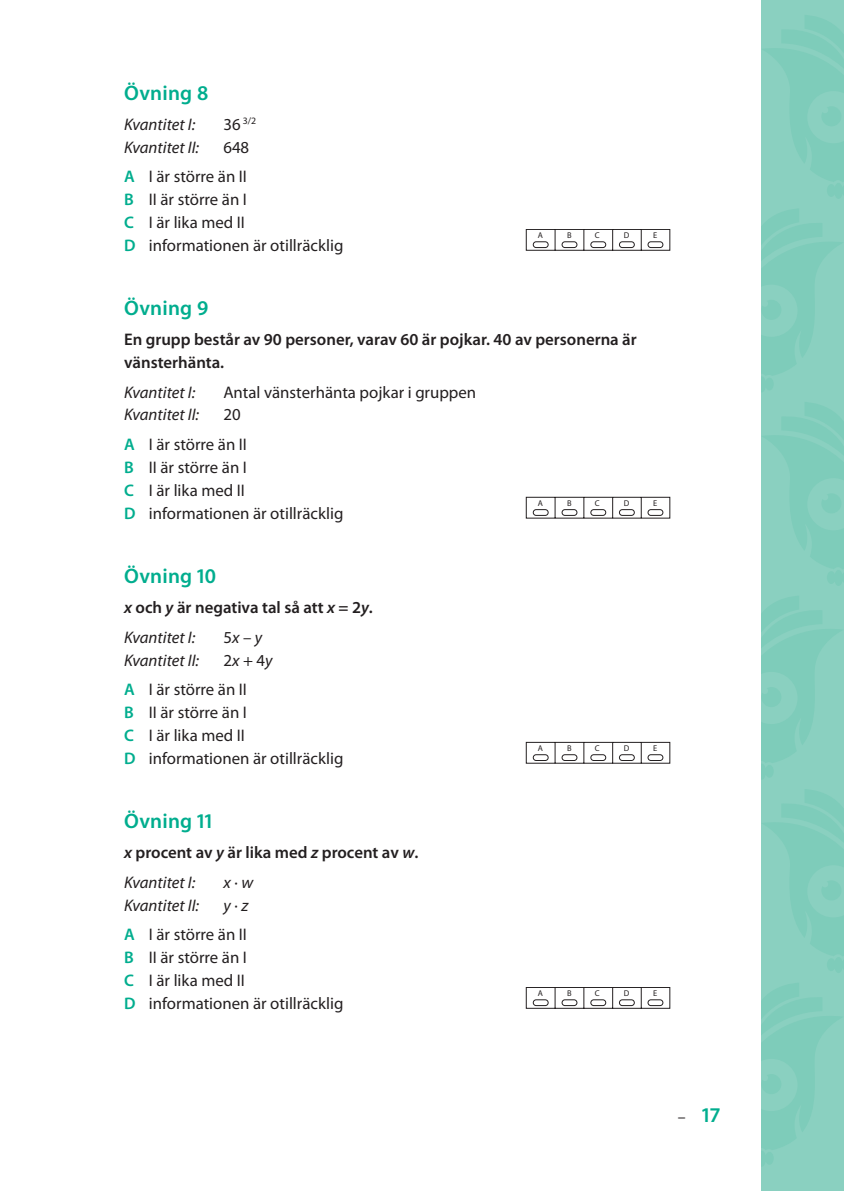
<style>
.page{position:relative;width:844px;height:1191px;background:#fff}
.page>*{position:absolute;margin:0;border:0;box-sizing:border-box;transform-origin:0 0}
.NoK_Rubrik_3{font:600 21px "Myriad Pro";letter-spacing:.01em;color:#00ad8e}
.NoK_Uppgiftstext{font:16.8px "Myriad Pro";color:#231f20}
.NoK_Uppgiftstext_4p{font:600 16.8px/22.8px "Myriad Pro";color:#231f20}
.NoK_Uppgiftstext_4p-2{font:italic 16.8px "Myriad Pro";color:#231f20}
.NoK_Uppgiftstext-2{font:italic 16.8px "Myriad Pro";color:#231f20}
.NoK_Uppgiftstext_4p-3{font:16.8px "Myriad Pro";color:#231f20}
.NoK_Uppgiftstext-3{font:9.8px "Myriad Pro";color:#231f20}
.t1{font:8.4px "Myriad Pro";color:#231f20}
.s1{font-size:16.8px}
.s2{font-weight:600;color:#00ad8e}
.s3{font-style:italic}
.s4{font-style:normal}
.s5{font-weight:400;font-size:15.75px;color:#231f20}
</style>
<div class="page">
<div style="left:760px;top:0;width:83px;height:1191px;background:#8ad0c0"></div>
<svg style="left:760px;top:15px;width:83px;height:184px"></svg>
<svg style="left:760px;top:402px;width:83px;height:184px"></svg>
<svg style="left:760px;top:789px;width:83px;height:184px"></svg>
<svg style="left:525px;top:208px;width:316px;height:184px"></svg>
<svg style="left:525px;top:497px;width:145px;height:21px"></svg>
<svg style="left:525px;top:595px;width:317px;height:184px"></svg>
<svg style="left:525px;top:982px;width:317px;height:184px"></svg>
<p class="NoK_Rubrik_3" style="left:124px;top:81px;width:86px">Övning 8</p>
<p class="NoK_Uppgiftstext-2" style="left:124px;top:114px;width:73px">Kvantitet I:</p>
<p class="NoK_Uppgiftstext-3" style="left:223px;top:115px;width:34px"><span class="s1">36</span> 3/2</p>
<p class="NoK_Uppgiftstext_4p-2" style="left:124px;top:137px;width:77px">Kvantitet II:</p>
<p class="NoK_Uppgiftstext_4p-3" style="left:223px;top:137px;width:27px">648</p>
<p class="NoK_Uppgiftstext" style="left:124px;top:166px;width:124px"><span class="s2">A</span> I är större än II</p>
<p class="NoK_Uppgiftstext" style="left:124px;top:189px;width:124px"><span class="s2">B</span> II är större än I</p>
<p class="NoK_Uppgiftstext" style="left:124px;top:212px;width:122px"><span class="s2">C</span> I är lika med II</p>
<p class="NoK_Uppgiftstext" style="left:124px;top:235px;width:221px"><span class="s2">D</span> informationen är otillräcklig</p>
<p class="t1" style="left:537px;top:230px;width:7px">A</p>
<p class="t1" style="left:567px;top:230px;width:6px">B</p>
<p class="t1" style="left:594px;top:230px;width:6px">C</p>
<p class="t1" style="left:623px;top:230px;width:7px">D</p>
<p class="t1" style="left:653px;top:230px;width:6px">E</p>
<p class="NoK_Rubrik_3" style="left:124px;top:297px;width:86px">Övning 9</p>
<p class="NoK_Uppgiftstext_4p" style="left:124px;top:328px;width:514px">En grupp består av 90 personer, varav 60 är pojkar. 40 av personerna är vänsterhänta.</p>
<p class="NoK_Uppgiftstext-2" style="left:124px;top:382px;width:73px">Kvantitet I:</p>
<p class="NoK_Uppgiftstext" style="left:223px;top:382px;width:254px">Antal vänsterhänta pojkar i gruppen</p>
<p class="NoK_Uppgiftstext_4p-2" style="left:124px;top:404px;width:77px">Kvantitet II:</p>
<p class="NoK_Uppgiftstext_4p-3" style="left:223px;top:404px;width:19px">20</p>
<p class="NoK_Uppgiftstext" style="left:124px;top:434px;width:124px"><span class="s2">A</span> I är större än II</p>
<p class="NoK_Uppgiftstext" style="left:124px;top:457px;width:124px"><span class="s2">B</span> II är större än I</p>
<p class="NoK_Uppgiftstext" style="left:124px;top:480px;width:122px"><span class="s2">C</span> I är lika med II</p>
<p class="NoK_Uppgiftstext" style="left:124px;top:502px;width:221px"><span class="s2">D</span> informationen är otillräcklig</p>
<p class="t1" style="left:537px;top:498px;width:7px">A</p>
<p class="t1" style="left:567px;top:498px;width:6px">B</p>
<p class="t1" style="left:594px;top:498px;width:6px">C</p>
<p class="t1" style="left:623px;top:498px;width:7px">D</p>
<p class="t1" style="left:653px;top:498px;width:6px">E</p>
<p class="NoK_Rubrik_3" style="left:124px;top:564px;width:93px">Övning 10</p>
<p class="NoK_Uppgiftstext_4p" style="left:124px;top:596px;width:250px"><span class="s3">x</span> och <span class="s3">y</span> är negativa tal så att <span class="s3">x</span> = 2<span class="s3">y</span>.</p>
<p class="NoK_Uppgiftstext-2" style="left:124px;top:627px;width:73px">Kvantitet I:</p>
<p class="NoK_Uppgiftstext" style="left:223px;top:627px;width:40px">5<span class="s3">x</span> – <span class="s3">y</span></p>
<p class="NoK_Uppgiftstext_4p-2" style="left:124px;top:649px;width:77px">Kvantitet II:</p>
<p class="NoK_Uppgiftstext_4p-3" style="left:223px;top:649px;width:51px">2<span class="s3">x</span> + 4<span class="s3">y</span></p>
<p class="NoK_Uppgiftstext" style="left:124px;top:679px;width:124px"><span class="s2">A</span> I är större än II</p>
<p class="NoK_Uppgiftstext" style="left:124px;top:702px;width:124px"><span class="s2">B</span> II är större än I</p>
<p class="NoK_Uppgiftstext" style="left:124px;top:725px;width:122px"><span class="s2">C</span> I är lika med II</p>
<p class="NoK_Uppgiftstext" style="left:124px;top:747px;width:221px"><span class="s2">D</span> informationen är otillräcklig</p>
<p class="NoK_Rubrik_3" style="left:124px;top:809px;width:90px">Övning 11</p>
<p class="NoK_Uppgiftstext_4p" style="left:124px;top:841px;width:296px"><span class="s3">x</span> procent av <span class="s3">y</span> är lika med <span class="s3">z</span> procent av <span class="s3">w</span>.</p>
<p class="NoK_Uppgiftstext-2" style="left:124px;top:872px;width:73px">Kvantitet I:</p>
<p class="NoK_Uppgiftstext-2" style="left:223px;top:872px;width:31px">x <span class="s4">·</span> w</p>
<p class="NoK_Uppgiftstext_4p-2" style="left:124px;top:894px;width:77px">Kvantitet II:</p>
<p class="NoK_Uppgiftstext_4p-2" style="left:223px;top:894px;width:26px">y <span class="s4">·</span> z</p>
<p class="NoK_Uppgiftstext" style="left:124px;top:924px;width:124px"><span class="s2">A</span> I är större än II</p>
<p class="NoK_Uppgiftstext" style="left:124px;top:947px;width:124px"><span class="s2">B</span> II är större än I</p>
<p class="NoK_Uppgiftstext" style="left:124px;top:970px;width:122px"><span class="s2">C</span> I är lika med II</p>
<p class="NoK_Uppgiftstext" style="left:124px;top:992px;width:221px"><span class="s2">D</span> informationen är otillräcklig</p>
<p class="t1" style="left:537px;top:743px;width:7px">A</p>
<p class="t1" style="left:567px;top:743px;width:6px">B</p>
<p class="t1" style="left:594px;top:743px;width:6px">C</p>
<p class="t1" style="left:623px;top:743px;width:7px">D</p>
<p class="t1" style="left:653px;top:743px;width:6px">E</p>
<p class="t1" style="left:537px;top:988px;width:7px">A</p>
<p class="t1" style="left:567px;top:988px;width:6px">B</p>
<p class="t1" style="left:594px;top:988px;width:6px">C</p>
<p class="t1" style="left:623px;top:988px;width:7px">D</p>
<p class="t1" style="left:653px;top:988px;width:6px">E</p>
<p class="NoK_Rubrik_3" style="left:677px;top:1103px;width:44px"><span class="s5">–</span> 17</p>
</div>
